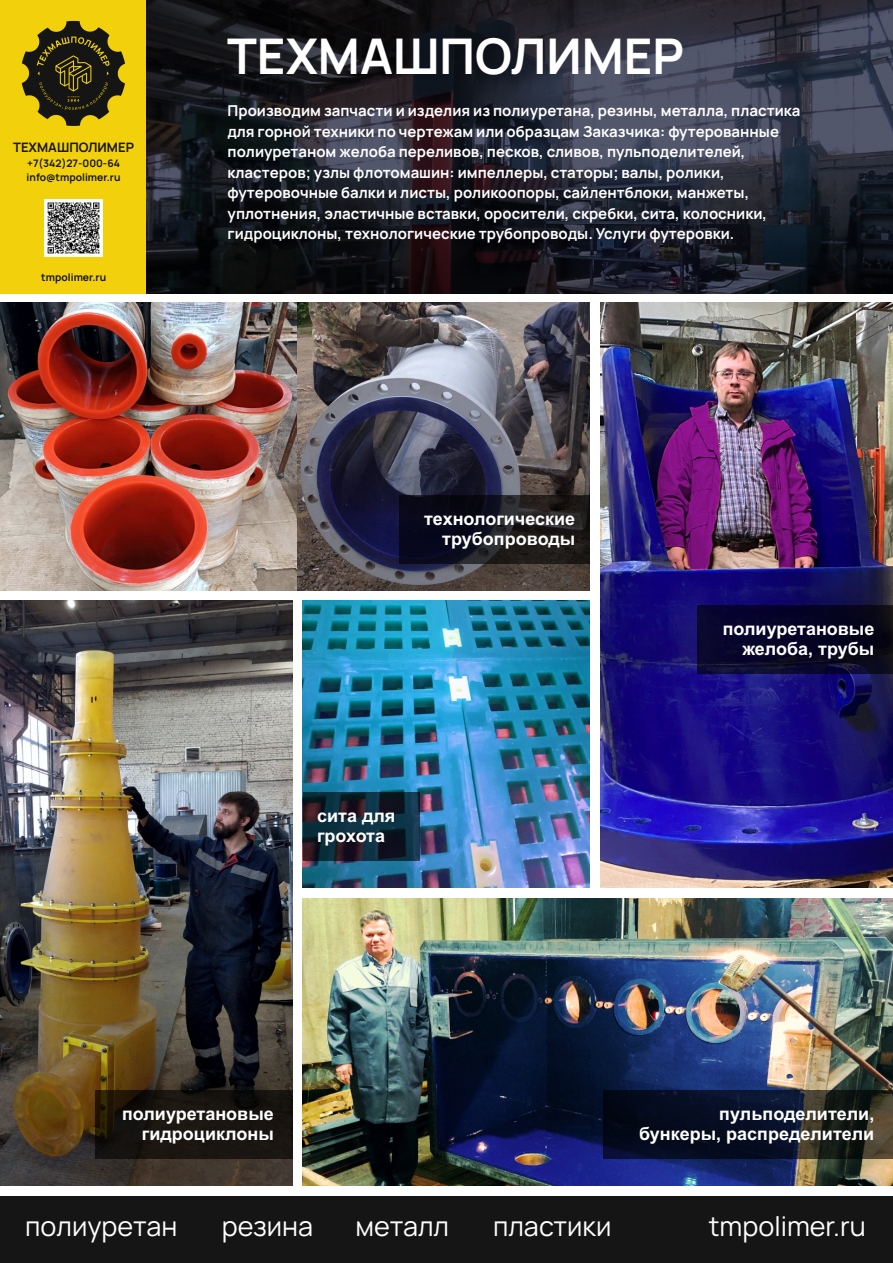
<style>
.page{position:relative;width:893px;height:1263px;background:#fff}
.page>*{position:absolute;margin:0;border:0;box-sizing:border-box;transform-origin:0 0}
.t1{font:700 49.2px "Manrope";color:#fff}
.t2{font:27px "Manrope";color:#fff}
.t3{font:700 18px/20.1px "Arial";color:#fff;text-align:right}
.t4{font:700 15px/20.5px "Manrope";color:#fff}
.t5{font:700 13.05px "Manrope";color:#151515}
.t6{font:700 10.35px/14.1px "Manrope";color:#151515}
</style>
<div class="page">
<img style="left:600px;top:303px;width:293px;height:585px">
<div style="left:0;top:0;width:147px;height:294px;background:#f2d10c"></div>
<img style="left:45px;top:199px;width:57px;height:58px">
<svg style="left:22px;top:21px;width:103px;height:105px"></svg>
<img style="left:147px;top:0;width:746px;height:294px">
<div style="left:0;top:1196px;width:893px;height:67px;background:#151515"></div>
<div style="left:697px;top:605px;width:196px;height:68px;background:#000;opacity:.6"></div>
<img style="left:0;top:601px;width:292px;height:584px">
<div style="left:95px;top:1090px;width:197px;height:69px;background:#000;opacity:.6"></div>
<img style="left:0;top:303px;width:590px;height:287px">
<img style="left:303px;top:898px;width:590px;height:287px">
<div style="left:603px;top:1090px;width:290px;height:69px;background:#000;opacity:.6"></div>
<img style="left:303px;top:601px;width:287px;height:286px">
<div style="left:303px;top:792px;width:117px;height:68px;background:#000;opacity:.6"></div>
<div style="left:399px;top:495px;width:191px;height:68px;background:#000;opacity:.6"></div>
<p class="t5" style="left:13px;top:138px;width:122px">ТЕХМАШПОЛИМЕР</p>
<p class="t6" style="left:27px;top:155px;width:95px">+7(342)27-000-64 info@tmpolimer.ru</p>
<p class="t6" style="left:41px;top:270px;width:66px">tmpolimer.ru</p>
<h1 class="t1" style="left:227px;top:21px;width:458px">ТЕХМАШПОЛИМЕР</h1>
<p class="t4" style="left:228px;top:100px;width:574px">Производим запчасти и изделия из полиуретана, резины, металла, пластика для горной техники по чертежам или образцам Заказчика: футерованные полиуретаном желоба переливов, песков, сливов, пульподелителей, кластеров; узлы флотомашин: импеллеры, статоры; валы, ролики, футеровочные балки и листы, роликоопоры, сайлентблоки, манжеты, уплотнения, эластичные вставки, оросители, скребки, сита, колосники, гидроциклоны, технологические трубопроводы. Услуги футеровки.</p>
<p class="t3" style="left:424px;top:510px;width:153px">технологические трубопроводы</p>
<p class="t3" style="left:317px;top:807px;width:80px;text-align:left">сита для грохота</p>
<p class="t3" style="left:723px;top:620px;width:153px">полиуретановые желоба, трубы</p>
<p class="t3" style="left:122px;top:1105px;width:153px">полиуретановые гидроциклоны</p>
<p class="t3" style="left:639px;top:1105px;width:237px">пульподелители, бункеры, распределители</p>
<h2 class="t2" style="left:25px;top:1207px;width:154px">полиуретан</h2>
<h2 class="t2" style="left:222px;top:1207px;width:93px">резина</h2>
<h2 class="t2" style="left:356px;top:1207px;width:95px">металл</h2>
<h2 class="t2" style="left:493px;top:1207px;width:120px">пластики</h2>
<h2 class="t2" style="left:709px;top:1207px;width:159px">tmpolimer.ru</h2>
</div>
